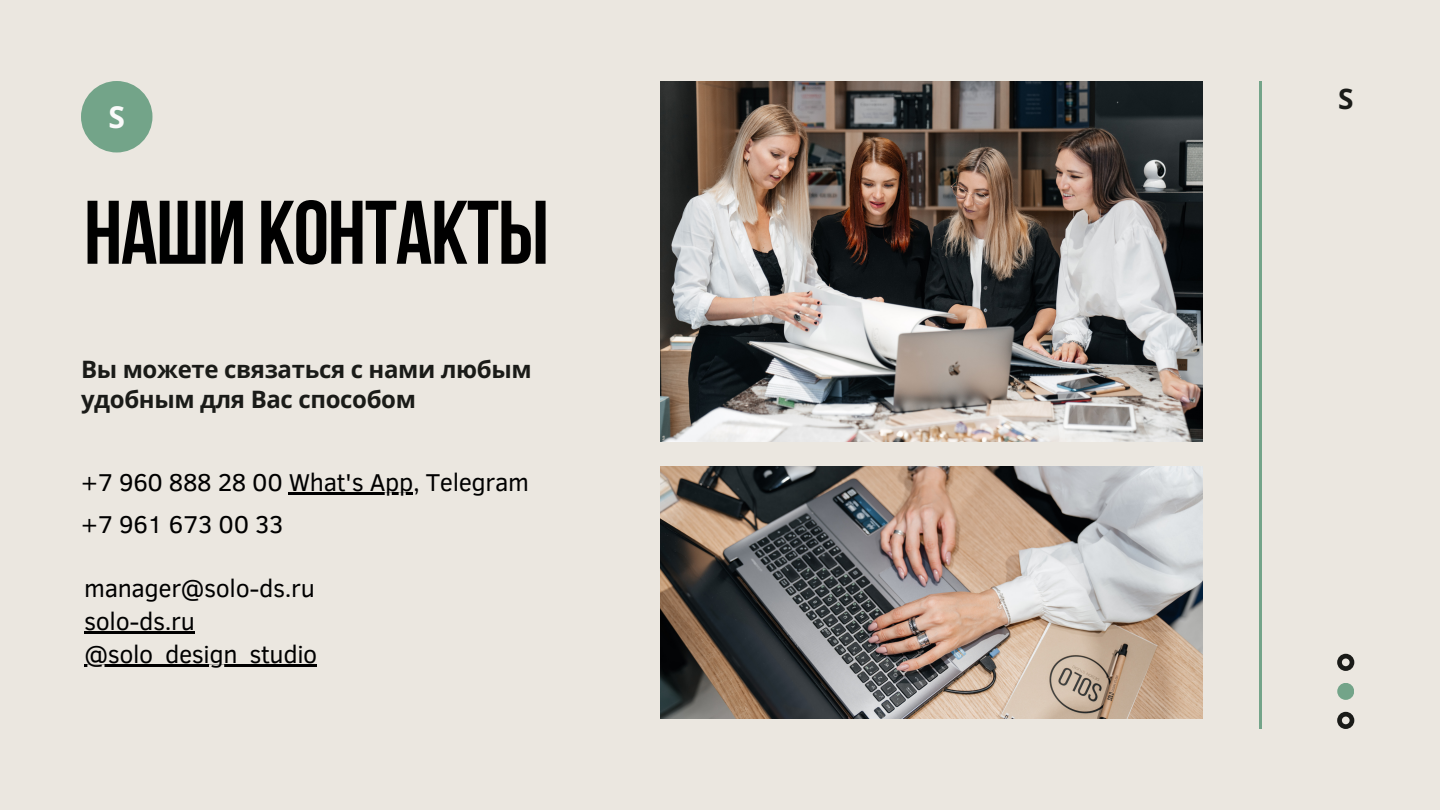
<style>
.page{position:relative;width:1440px;height:810px;background:#ebe7e0}
.page>*{position:absolute;margin:0;border:0;box-sizing:border-box;transform-origin:0 0}
.t1{font:90px "Bebas Neue Cyrillic";letter-spacing:-.015em;color:#000}
.t2{font:700 30px "Open Sans";color:#fafafa}
.t3{font:700 28px "Open Sans";color:#1a1b18}
.t4{font:25px "Clear Sans";letter-spacing:-.015em;color:#000}
.t5{font:700 24px/30px "Open Sans";letter-spacing:-.015em;color:#1a1b18}
</style>
<div class="page">
<div style="left:81px;top:81px;width:71px;height:71px;background:#73a489;border-radius:50%"></div>
<hr style="left:1259px;top:81px;width:3px;height:648px;background:#73a489">
<svg style="left:1337px;top:712px;width:17px;height:17px"></svg>
<svg style="left:1337px;top:654px;width:17px;height:17px"></svg>
<div style="left:1337px;top:683px;width:17px;height:17px;background:#73a489;border-radius:50%"></div>
<img style="left:661px;top:467px;width:541px;height:252px">
<img style="left:661px;top:81px;width:541px;height:361px">
<hr style="left:289px;top:493px;width:124px;height:2px;background:#000">
<hr style="left:84px;top:632px;width:111px;height:2px;background:#000">
<hr style="left:84px;top:665px;width:233px;height:2px;background:#000">
<p class="t2" style="left:108px;top:96px;width:18px">S</p>
<p class="t1" style="left:84px;top:196px;width:467px">нашиконтакты</p>
<h2 class="t5" style="left:81px;top:354px;width:452px">Вы можете связаться с нами любым удобным для Вас способом</h2>
<p class="t4" style="left:81px;top:464px;width:450px">+7 960 888 28 00 What's App, Telegram</p>
<p class="t4" style="left:81px;top:506px;width:204px">+7 961 673 00 33</p>
<p class="t4" style="left:84px;top:570px;width:232px">manager@solo-ds.ru</p>
<p class="t4" style="left:84px;top:603px;width:112px">solo-ds.ru</p>
<p class="t4" style="left:84px;top:636px;width:234px">@solo_design_studio</p>
<p class="t3" style="left:1338px;top:79px;width:17px">S</p>
</div>
